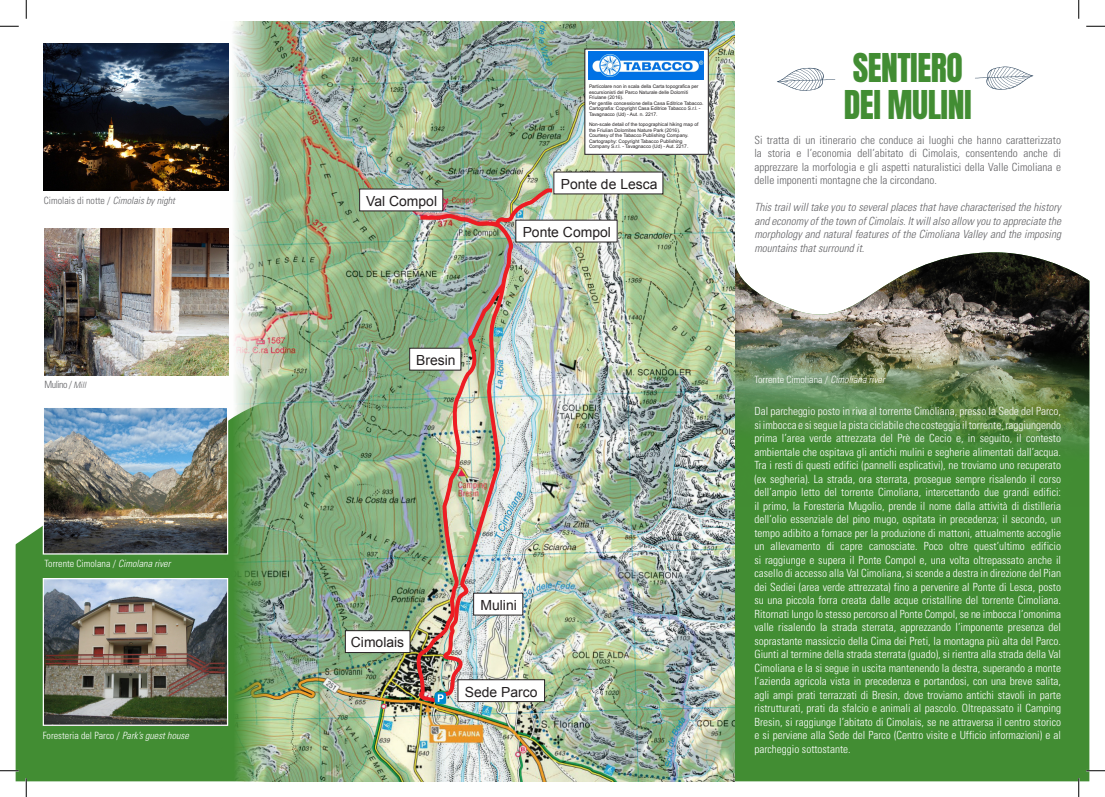
<style>
.page{position:relative;width:1105px;height:797px;background:#fff}
.page>*{position:absolute;margin:0;border:0;box-sizing:border-box;transform-origin:0 0}
.t1{font:33.75px "Anton";letter-spacing:-.015em;color:#428d33}
.t2{font:13.88px "Arial";color:#231f20}
.t3{font:300 condensed 11.25px/13.5px "Univers";color:#fff;text-align:justify}
.t4{font:300 condensed 11.25px/13.5px "Univers";color:#636366;text-align:justify}
.t5{font:italic 300 condensed 11.25px/13.5px "Univers";color:#636366;text-align:justify}
.t6{font:300 condensed 10px "Univers";color:#fff}
.t7{font:300 condensed 10px "Univers";color:#636366}
.t8{font:4.88px/5.5px "Arial";color:#231f20}
.s1{font-style:italic}
.s2{font-style:italic;font-size:8.75px}
</style>
<div class="page">
<svg style="left:16px;top:361px;width:205px;height:420px;fill:#428d33"></svg>
<img style="left:221px;top:22px;width:514px;height:759px">
<img style="left:436px;top:186px;width:120px;height:518px">
<svg style="left:416px;top:214px;width:86px;height:15px"></svg>
<img style="left:417px;top:280px;width:92px;height:424px">
<div style="left:458px;top:679px;width:87px;height:22px;background:#fff"></div>
<div style="left:458px;top:679px;width:87px;height:23px;border:1px solid #231f20"></div>
<div style="left:474px;top:593px;width:49px;height:22px;background:#fff"></div>
<div style="left:516px;top:220px;width:101px;height:22px;background:#fff"></div>
<div style="left:554px;top:172px;width:109px;height:22px;background:#fff"></div>
<div style="left:360px;top:189px;width:83px;height:22px;background:#fff"></div>
<div style="left:345px;top:630px;width:65px;height:22px;background:#fff"></div>
<div style="left:345px;top:630px;width:65px;height:23px;border:1px solid #231f20"></div>
<div style="left:410px;top:348px;width:51px;height:22px;background:#fff"></div>
<div style="left:409px;top:348px;width:52px;height:22px;border:1px solid #231f20"></div>
<svg style="left:435px;top:692px;width:11px;height:11px"></svg>
<div style="left:726px;top:249px;width:363px;height:532px;background:#428d33"></div>
<img style="left:734px;top:252px;width:355px;height:254px">
<img style="left:45px;top:409px;width:181px;height:143px">
<div style="left:43px;top:407px;width:185px;height:147px;border:1px solid #fff"></div>
<img style="left:45px;top:229px;width:184px;height:146px">
<img style="left:44px;top:44px;width:184px;height:146px">
<img style="left:45px;top:580px;width:181px;height:144px">
<div style="left:43px;top:578px;width:185px;height:148px;border:1px solid #fff"></div>
<svg style="left:777px;top:68px;width:58px;height:23px"></svg>
<svg style="left:975px;top:66px;width:58px;height:24px"></svg>
<div style="left:585px;top:49px;width:123px;height:105px;background:#fff"></div>
<img style="left:588px;top:52px;width:115px;height:28px">
<svg style="left:0;top:25px;width:19px;height:2px"></svg>
<svg style="left:1086px;top:25px;width:19px;height:2px"></svg>
<svg style="left:0;top:770px;width:19px;height:1px"></svg>
<svg style="left:1086px;top:770px;width:19px;height:1px"></svg>
<svg style="left:25px;top:0;width:2px;height:19px"></svg>
<svg style="left:25px;top:778px;width:2px;height:19px"></svg>
<svg style="left:1078px;top:0;width:1px;height:19px"></svg>
<svg style="left:1073px;top:778px;width:6px;height:19px"></svg>
<p class="t7" style="left:44px;top:194px;width:133px">Cimolais di notte / <span class="s1">Cimolais by night</span></p>
<p class="t7" style="left:45px;top:379px;width:43px">Mulino / <span class="s2">Mill</span></p>
<p class="t6" style="left:45px;top:558px;width:127px">Torrente Cimolana / <span class="s1">Cimolana river</span></p>
<p class="t6" style="left:43px;top:729px;width:148px">Foresteria del Parco / <span class="s1">Park’s guest house</span></p>
<p class="t2" style="left:366px;top:192px;width:72px">Val Compol</p>
<p class="t2" style="left:416px;top:351px;width:41px">Bresin</p>
<p class="t8" style="left:589px;top:84px;width:116px">Particolare non in scala della Carta topografica per escursionisti del Parco Naturale delle Dolomiti Friulane (2016).<br>Per gentile concessione della Casa Editrice Tabacco.<br>Cartografia: Copyright Casa Editrice Tabacco S.r.l. - Tavagnacco (Ud) - Aut. n. 2217.</p>
<p class="t8" style="left:589px;top:122px;width:111px">Non-scale detail of the topographical hiking map of the Friulian Dolomites Nature Park (2016).<br>Courtesy of the Tabacco Publishing Company.<br>Cartography: Copyright Tabacco Publishing Company S.r.l. - Tavagnacco (Ud) - Aut. 2217.</p>
<p class="t2" style="left:561px;top:175px;width:98px">Ponte de Lesca</p>
<p class="t2" style="left:523px;top:223px;width:90px">Ponte Compol</p>
<p class="t2" style="left:351px;top:633px;width:55px">Cimolais</p>
<p class="t2" style="left:480px;top:596px;width:38px">Mulini</p>
<p class="t2" style="left:465px;top:682px;width:74px">Sede Parco</p>
<p class="t1" style="left:853px;top:51px;width:112px">SENTIERO</p>
<p class="t1" style="left:844px;top:87px;width:129px">DEI MULINI</p>
<p class="t4" style="left:754px;top:133px;width:308px">Si tratta di un itinerario che conduce ai luoghi che hanno caratterizzato la storia e l’economia dell’abitato di Cimolais, consentendo anche di apprezzare la morfologia e gli aspetti naturalistici della Valle Cimoliana e delle imponenti montagne che la circondano.</p>
<p class="t5" style="left:754px;top:200px;width:308px">This trail will take you to several places that have characterised the history and economy of the town of Cimolais. It will also allow you to appreciate the morphology and natural features of the Cimoliana Valley and the imposing mountains that surround it.</p>
<p class="t6" style="left:754px;top:374px;width:132px">Torrente Cimoliana / <span class="s1">Cimoliana river</span></p>
<p class="t3" style="left:754px;top:404px;width:308px">Dal parcheggio posto in riva al torrente Cimoliana, presso la Sede del Parco, si imbocca e si segue la pista ciclabile che costeggia il torrente, raggiungendo prima l’area verde attrezzata del Prè de Cecio e, in seguito, il contesto ambientale che ospitava gli antichi mulini e segherie alimentati dall’acqua.<br>Tra i resti di questi edifici (pannelli esplicativi), ne troviamo uno recuperato (ex segheria). La strada, ora sterrata, prosegue sempre risalendo il corso dell’ampio letto del torrente Cimoliana, intercettando due grandi edifici: il primo, la Foresteria Mugolio, prende il nome dalla attività di distilleria dell’olio essenziale del pino mugo, ospitata in precedenza; il secondo, un tempo adibito a fornace per la produzione di mattoni, attualmente accoglie un allevamento di capre camosciate. Poco oltre quest’ultimo edificio si raggiunge e supera il Ponte Compol e, una volta oltrepassato anche il casello di accesso alla Val Cimoliana, si scende a destra in direzione del Pian dei Sediei (area verde attrezzata) fino a pervenire al Ponte di Lesca, posto su una piccola forra creata dalle acque cristalline del torrente Cimoliana.<br>Ritornati lungo lo stesso percorso al Ponte Compol, se ne imbocca l’omonima valle risalendo la strada sterrata, apprezzando l’imponente presenza del soprastante massiccio della Cima dei Preti, la montagna più alta del Parco.<br>Giunti al termine della strada sterrata (guado), si rientra alla strada della Val Cimoliana e la si segue in uscita mantenendo la destra, superando a monte l’azienda agricola vista in precedenza e portandosi, con una breve salita, agli ampi prati terrazzati di Bresin, dove troviamo antichi stavoli in parte ristrutturati, prati da sfalcio e animali al pascolo. Oltrepassato il Camping Bresin, si raggiunge l’abitato di Cimolais, se ne attraversa il centro storico e si perviene alla Sede del Parco (Centro visite e Ufficio informazioni) e al parcheggio sottostante.</p>
</div>
